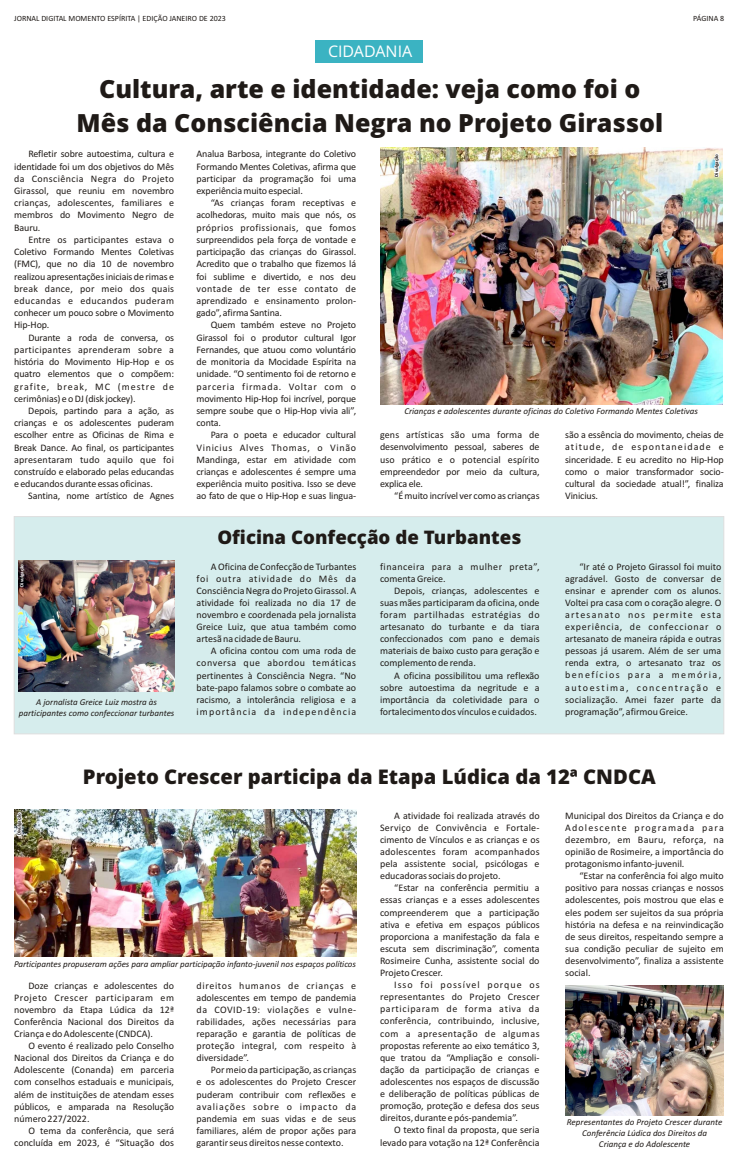
<style>
.page{position:relative;width:738px;height:1163px;background:#fff}
.page>*{position:absolute;margin:0;border:0;box-sizing:border-box;transform-origin:0 0}
.t1{font:800 25px/34px "Open Sans";color:#1f1a17;text-align:center}
.t2{font:800 20.2px "Open Sans";color:#1f1a17}
.t3{font:800 18.6px "Open Sans";color:#1f1a17}
.t4{font:16px "Open Sans";color:#fff}
.t5{font:10px/12.1px "Calibri";color:#1f1a17;text-align:justify}
.t6{font:10px/12.1px "Calibri";letter-spacing:.045em;color:#1f1a17}
.t7{font:italic 9px/11px "Calibri";color:#1f1a17;text-align:center}
.t8{font:8px "Calibri";color:#1f1a17}
.t9{font:700 5px "Calibri";color:#1f1a17}
.t10{font:700 5px "Calibri";color:#fff}
</style>
<div class="page">
<img style="left:380px;top:148px;width:341px;height:256px">
<div style="left:315px;top:40px;width:107px;height:22px;background:#3bb3c2"></div>
<img style="left:565px;top:985px;width:158px;height:130px">
<img style="left:14px;top:809px;width:342px;height:147px">
<svg style="left:713px;top:153px;width:6px;height:24px"></svg>
<svg style="left:17px;top:812px;width:6px;height:23px"></svg>
<div style="left:14px;top:516px;width:709px;height:218px;background:#d6eded"></div>
<img style="left:19px;top:560px;width:155px;height:131px">
<p class="t8" style="left:14px;top:15px;width:213px">JORNAL DIGITAL MOMENTO ESPÍRITA | EDIÇÃO JANEIRO DE 2023</p>
<p class="t8" style="left:692px;top:15px;width:32px">PÁGINA 8</p>
<h3 class="t4" style="left:328px;top:45px;width:86px">CIDADANIA</h3>
<h1 class="t1" style="left:76px;top:74px;width:587px">Cultura, arte e identidade: veja como foi o<br>Mês da Consciência Negra no Projeto Girassol</h1>
<p class="t5" style="left:14px;top:149px;width:161px;text-indent:14px">Refletir sobre autoestima, cultura e identidade foi um dos objetivos do Mês da Consciência Negra do Projeto Girassol, que reuniu em novembro crianças, adolescentes, familiares e membros do Movimento Negro de Bauru.</p>
<p class="t5" style="left:14px;top:234px;width:161px;text-indent:14px">Entre os participantes estava o Coletivo Formando Mentes Coletivas (FMC), que no dia 10 de novembro realizou apresentações iniciais de rimas e break dance, por meio dos quais educandas e educandos puderam conhecer um pouco sobre o Movimento Hip-Hop.</p>
<p class="t5" style="left:14px;top:332px;width:161px;text-indent:14px">Durante a roda de conversa, os participantes aprenderam sobre a história do Movimento Hip-Hop e os quatro elementos que o compõem: grafite, break, MC (mestre de cerimônias) e o DJ (disk jockey).</p>
<p class="t5" style="left:14px;top:405px;width:161px;text-indent:14px">Depois, partindo para a ação, as crianças e os adolescentes puderam escolher entre as Oficinas de Rima e Break Dance. Ao final, os participantes apresentaram tudo aquilo que foi construído e elaborado pelas educandas e educandos durante essas oficinas.</p>
<p class="t5" style="left:28px;top:491px;width:147px">Santina, nome artístico de Agnes</p>
<p class="t5" style="left:196px;top:149px;width:161px">Analua Barbosa, integrante do Coletivo Formando Mentes Coletivas, afirma que participar da programação foi uma experiência muito especial.</p>
<p class="t5" style="left:196px;top:198px;width:161px;text-indent:14px">“As crianças foram receptivas e acolhedoras, muito mais que nós, os próprios profissionais, que fomos surpreendidos pela força de vontade e participação das crianças do Girassol.<br>Acredito que o trabalho que fizemos lá foi sublime e divertido, e nos deu vontade de ter esse contato de aprendizado e ensinamento prolon&shy;gado”, afirma Santina.</p>
<p class="t5" style="left:196px;top:320px;width:161px;text-indent:14px">Quem também esteve no Projeto Girassol foi o produtor cultural Igor Fernandes, que atuou como voluntário de monitoria da Mocidade Espírita na unidade. “O sentimento foi de retorno e parceria firmada. Voltar com o movimento Hip-Hop foi incrível, porque sempre soube que o Hip-Hop vivia ali”, conta.</p>
<p class="t5" style="left:196px;top:429px;width:161px;text-indent:14px">Para o poeta e educador cultural Vinicius Alves Thomas, o Vinão Mandinga, estar em atividade com crianças e adolescentes é sempre uma experiência muito positiva. Isso se deve ao fato de que o Hip-Hop e suas lingua-</p>
<p class="t9" style="left:713px;top:177px;width:24px;rotate:-90deg">Divulgação</p>
<p class="t7" style="left:404px;top:406px;width:295px">Crianças e adolescentes durante oficinas do Coletivo Formando Mentes Coletivas</p>
<p class="t5" style="left:380px;top:429px;width:161px">gens artísticas são uma forma de desenvolvimento pessoal, saberes de uso prático e o potencial espírito empreendedor por meio da cultura, explica ele.</p>
<p class="t5" style="left:394px;top:490px;width:147px">“É muito incrível ver como as crianças</p>
<p class="t5" style="left:564px;top:429px;width:160px">são a essência do movimento, cheias de atitude, de espontaneidade e sinceridade. E eu acredito no Hip-Hop como o maior transformador socio&shy;cultural da sociedade atual!”, finaliza Vinicius.</p>
<h3 class="t3" style="left:217px;top:530px;width:305px">Oficina Confecção de Turbantes</h3>
<p class="t10" style="left:20px;top:586px;width:24px;rotate:-90deg">Divulgação</p>
<p class="t5" style="left:196px;top:561px;width:161px;text-indent:14px">A Oficina de Confecção de Turbantes foi outra atividade do Mês da Consciência Negra do Projeto Girassol. A atividade foi realizada no dia 17 de novembro e coordenada pela jornalista Greice Luiz, que atua também como artesã na cidade de Bauru.</p>
<p class="t5" style="left:196px;top:645px;width:161px;text-indent:14px">A oficina contou com uma roda de conversa que abordou temáticas pertinentes à Consciência Negra. “No bate-papo falamos sobre o combate ao racismo, a intolerância religiosa e a importância da independência</p>
<p class="t7" style="left:19px;top:697px;width:157px">A jornalista Greice Luiz mostra às participantes como confeccionar turbantes</p>
<p class="t6" style="left:380px;top:561px;width:161px">financeira para a mulher preta”, comenta Greice.</p>
<p class="t5" style="left:380px;top:585px;width:161px;text-indent:14px">Depois, crianças, adolescentes e suas mães participaram da oficina, onde foram partilhadas estratégias do artesanato do turbante e da tiara confeccionados com pano e demais materiais de baixo custo para geração e complemento de renda.</p>
<p class="t5" style="left:380px;top:670px;width:161px;text-indent:14px">A oficina possibilitou uma reflexão sobre autoestima da negritude e a importância da coletividade para o fortalecimento dos vínculos e cuidados.</p>
<p class="t5" style="left:564px;top:561px;width:157px;text-indent:14px">“Ir até o Projeto Girassol foi muito agradável. Gosto de conversar de ensinar e aprender com os alunos.<br>Voltei pra casa com o coração alegre. O artesanato nos permite esta experiência, de confeccionar o artesanato de maneira rápida e outras pessoas já usarem. Além de ser uma renda extra, o artesanato traz os benefícios para a memória, autoestima, concentração e socialização. Amei fazer parte da programação”, afirmou Greice.</p>
<h2 class="t2" style="left:83px;top:768px;width:574px">Projeto Crescer participa da Etapa Lúdica da 12ª CNDCA</h2>
<p class="t9" style="left:17px;top:835px;width:24px;rotate:-90deg">Divulgação</p>
<p class="t7" style="left:14px;top:958px;width:343px">Participantes propuseram ações para ampliar participação infanto-juvenil nos espaços políticos</p>
<p class="t5" style="left:14px;top:979px;width:161px;text-indent:14px">Doze crianças e adolescentes do Projeto Crescer participaram em novembro da Etapa Lúdica da 12ª Conferência Nacional dos Direitos da Criança e do Adolescente (CNDCA).</p>
<p class="t5" style="left:14px;top:1040px;width:161px;text-indent:14px">O evento é realizado pelo Conselho Nacional dos Direitos da Criança e do Adolescente (Conanda) em parceria com conselhos estaduais e municipais, além de instituições de atendam esses públicos, e amparada na Resolução número 227/2022.</p>
<p class="t5" style="left:14px;top:1125px;width:161px;text-align:right">O tema da conferência, que será concluída em 2023, é “Situação dos</p>
<p class="t5" style="left:196px;top:979px;width:161px">direitos humanos de crianças e adolescentes em tempo de pandemia da COVID-19: violações e vulne&shy;rabilidades, ações necessárias para reparação e garantia de políticas de proteção integral, com respeito à diversidade”.</p>
<p class="t5" style="left:196px;top:1064px;width:161px;text-indent:14px">Por meio da participação, as crianças e os adolescentes do Projeto Crescer puderam contribuir com reflexões e avaliações sobre o impacto da pandemia em suas vidas e de seus familiares, além de propor ações para garantir seus direitos nesse contexto.</p>
<p class="t5" style="left:380px;top:810px;width:161px;text-indent:14px">A atividade foi realizada através do Serviço de Convivência e Fortale&shy;cimento de Vínculos e as crianças e os adolescentes foram acompanhados pela assistente social, psicólogas e educadoras sociais do projeto.</p>
<p class="t5" style="left:380px;top:882px;width:161px;text-indent:14px">“Estar na conferência permitiu a essas crianças e a esses adolescentes compreenderem que a participação ativa e efetiva em espaços públicos proporciona a manifestação da fala e escuta sem discriminação”, comenta Rosimeire Cunha, assistente social do Projeto Crescer.</p>
<p class="t5" style="left:380px;top:979px;width:161px;text-indent:14px">Isso foi possível porque os representantes do Projeto Crescer participaram de forma ativa da conferência, contribuindo, inclusive, com a apresentação de algumas propostas referente ao eixo temático 3, que tratou da “Ampliação e consoli&shy;dação da participação de crianças e adolescentes nos espaços de discussão e deliberação de políticas públicas de promoção, proteção e defesa dos seus direitos, durante e pós-pandemia”.</p>
<p class="t5" style="left:380px;top:1124px;width:161px;text-align:right">O texto final da proposta, que seria levado para votação na 12ª Conferência</p>
<p class="t5" style="left:564px;top:810px;width:160px">Municipal dos Direitos da Criança e do Adolescente programada para dezembro, em Bauru, reforça, na opinião de Rosimeire, a importância do protagonismo infanto-juvenil.</p>
<p class="t5" style="left:564px;top:870px;width:160px;text-indent:14px">“Estar na conferência foi algo muito positivo para nossas crianças e nossos adolescentes, pois mostrou que elas e eles podem ser sujeitos da sua própria história na defesa e na reinvindicação de seus direitos, respeitando sempre a sua condição peculiar de sujeito em desenvolvimento”, finaliza a assistente social.</p>
<p class="t7" style="left:566px;top:1116px;width:157px">Representantes do Projeto Crescer durante<br>Conferência Lúdica dos Direitos da<br>Criança e do Adolescente</p>
</div>
